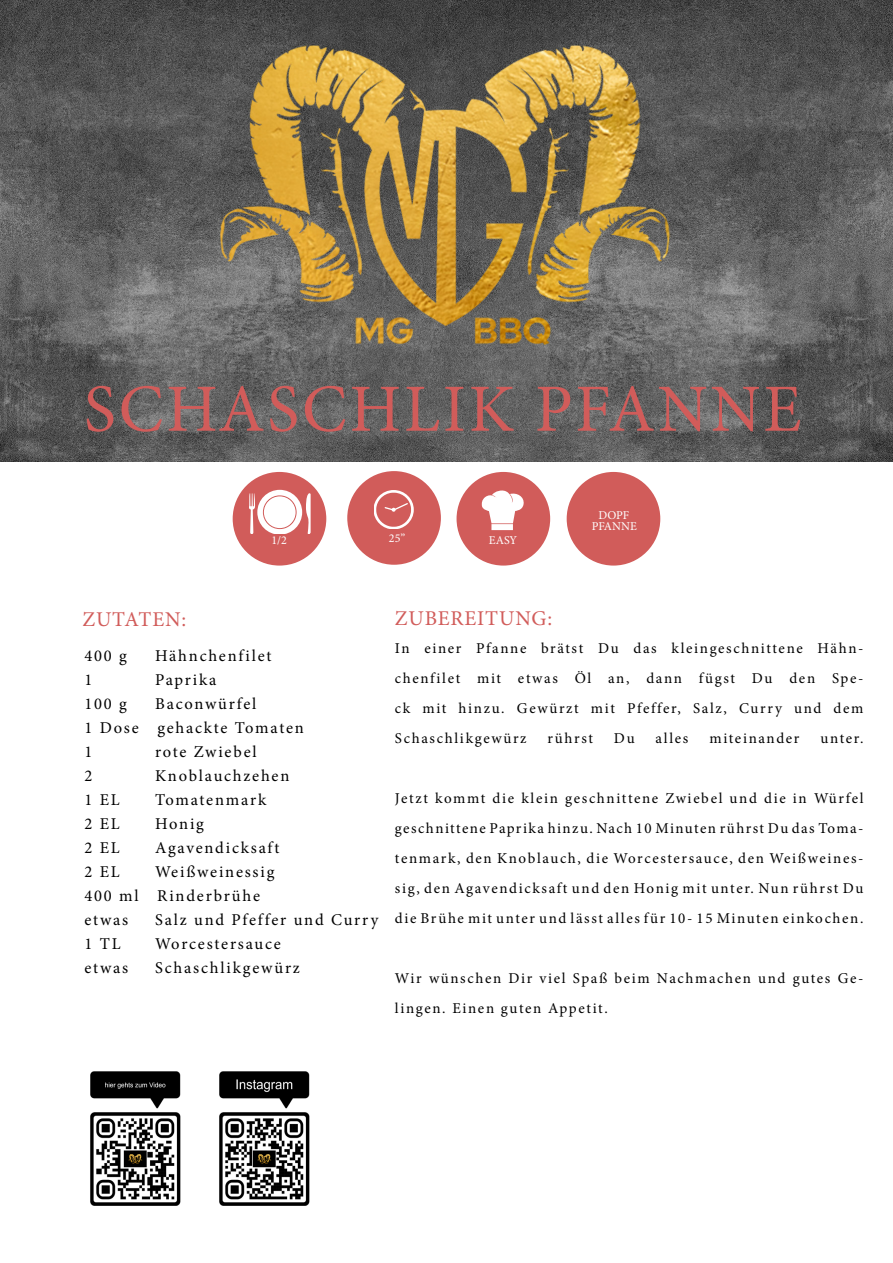
<style>
.page{position:relative;width:893px;height:1263px;background:#fff}
.page>*{position:absolute;margin:0;border:0;box-sizing:border-box;transform-origin:0 0}
.book_-_cover{font:67.5px "Minion Pro";letter-spacing:.04em;color:#d15c5a}
.title_recipe{font:21px "Minion Pro";letter-spacing:.04em;color:#d15c5a}
.ingredients_text{font:16.5px/24px "Minion Pro";letter-spacing:.11em;color:#000}
.FULL_TEXT{font:15px/30px "Minion Pro";letter-spacing:.11em;color:#000;text-align:justify}
.instructions{font:12px "Minion Pro";color:#fff}
</style>
<div class="page">
<div style="left:233px;top:472px;width:93px;height:94px;background:#d15c5a;border-radius:50%"></div>
<div style="left:347px;top:471px;width:94px;height:94px;background:#d15c5a;border-radius:50%"></div>
<div style="left:457px;top:472px;width:93px;height:94px;background:#d15c5a;border-radius:50%"></div>
<div style="left:567px;top:472px;width:93px;height:94px;background:#d15c5a;border-radius:50%"></div>
<svg style="left:250px;top:490px;width:61px;height:44px"></svg>
<svg style="left:482px;top:490px;width:42px;height:40px"></svg>
<svg style="left:375px;top:490px;width:39px;height:38px"></svg>
<img style="left:0;top:0;width:893px;height:461px">
<img style="left:90px;top:1071px;width:220px;height:135px">
<p class="book_-_cover" style="left:84px;top:364px;width:719px">SCHASCHLIK PFANNE</p>
<p class="instructions" style="left:271px;top:532px;width:17px">1/2</p>
<p class="instructions" style="left:389px;top:530px;width:18px">25”</p>
<p class="instructions" style="left:489px;top:532px;width:30px">EASY</p>
<p class="instructions" style="left:598px;top:507px;width:32px">DOPF</p>
<p class="instructions" style="left:592px;top:518px;width:47px">PFANNE</p>
<p class="title_recipe" style="left:82px;top:606px;width:105px">ZUTATEN:</p>
<p class="title_recipe" style="left:395px;top:604px;width:159px">ZUBEREITUNG:</p>
<p class="ingredients_text" style="left:84px;top:644px;width:44px">400 g</p>
<p class="ingredients_text" style="left:155px;top:644px;width:118px">Hähnchenfilet</p>
<p class="ingredients_text" style="left:84px;top:668px;width:9px">1</p>
<p class="ingredients_text" style="left:155px;top:668px;width:63px">Paprika</p>
<p class="ingredients_text" style="left:84px;top:692px;width:44px">100 g</p>
<p class="FULL_TEXT" style="left:395px;top:633px;width:470px">In einer Pfanne brätst Du das kleingeschnittene Hähn&shy;chenfilet mit etwas Öl an, dann fügst Du den Spe&shy;ck mit hinzu. Gewürzt mit Pfeffer, Salz, Curry und dem Schaschlikgewürz</p>
<p class="ingredients_text" style="left:84px;top:692px;width:221px;text-indent:71px">Baconwürfel<br>1 Dose gehackte Tomaten<br>1</p>
<p class="FULL_TEXT" style="left:547px;top:723px;width:47px">rührst</p>
<p class="FULL_TEXT" style="left:614px;top:723px;width:22px">Du</p>
<p class="FULL_TEXT" style="left:656px;top:723px;width:34px">alles</p>
<p class="FULL_TEXT" style="left:709px;top:723px;width:92px">miteinander</p>
<p class="FULL_TEXT" style="left:820px;top:723px;width:45px">unter.</p>
<p class="ingredients_text" style="left:155px;top:740px;width:103px">rote Zwiebel</p>
<p class="ingredients_text" style="left:84px;top:764px;width:9px">2</p>
<p class="ingredients_text" style="left:155px;top:764px;width:136px">Knoblauchzehen</p>
<p class="ingredients_text" style="left:84px;top:788px;width:37px">1 EL</p>
<p class="ingredients_text" style="left:155px;top:788px;width:113px">Tomatenmark</p>
<p class="ingredients_text" style="left:84px;top:812px;width:37px">2 EL</p>
<p class="ingredients_text" style="left:155px;top:812px;width:50px">Honig</p>
<p class="ingredients_text" style="left:84px;top:836px;width:37px">2 EL</p>
<p class="ingredients_text" style="left:155px;top:836px;width:126px">Agavendicksaft</p>
<p class="ingredients_text" style="left:84px;top:860px;width:37px">2 EL</p>
<p class="ingredients_text" style="left:84px;top:860px;width:192px;text-indent:71px">Weißweinessig<br>400 ml Rinderbrühe etwas</p>
<p class="ingredients_text" style="left:155px;top:908px;width:225px">Salz und Pfeffer und Curry</p>
<p class="ingredients_text" style="left:84px;top:932px;width:38px">1 TL</p>
<p class="ingredients_text" style="left:155px;top:932px;width:127px">Worcestersauce</p>
<p class="ingredients_text" style="left:84px;top:956px;width:45px">etwas</p>
<p class="ingredients_text" style="left:155px;top:956px;width:146px">Schaschlikgewürz</p>
<p class="FULL_TEXT" style="left:395px;top:783px;width:470px">Jetzt kommt die klein geschnittene Zwiebel und die in Würfel geschnittene Paprika hinzu. Nach 10 Minuten rührst Du das Toma&shy;tenmark, den Knoblauch, die Worcestersauce, den Weißweines&shy;sig, den Agavendicksaft und den Honig mit unter. Nun rührst Du die Brühe mit unter und lässt alles für 10- 15 Minuten einkochen.</p>
<p class="FULL_TEXT" style="left:395px;top:963px;width:470px">Wir wünschen Dir viel Spaß beim Nachmachen und gutes Ge&shy;lingen. Einen guten Appetit.</p>
</div>
